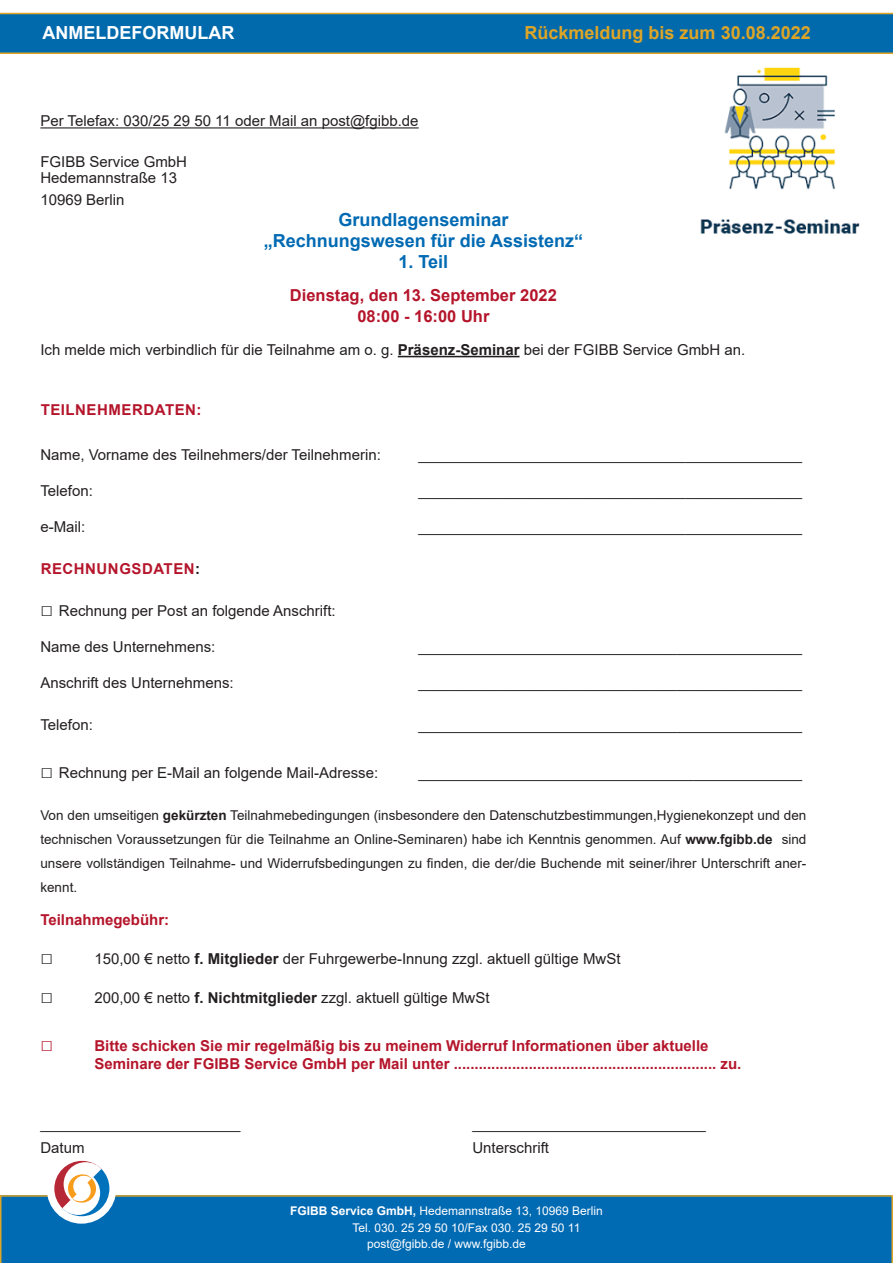
<style>
.page{position:relative;width:893px;height:1263px;background:#fff}
.page>*{position:absolute;margin:0;border:0;box-sizing:border-box;transform-origin:0 0}
.t1{font:21px "Arial";color:#231f20}
.t2{font:700 18px/21px "Arial";color:#006ab3;text-align:center}
.t3{font:700 18px "Arial";color:#dea527}
.t4{font:700 18px "Arial";color:#fff}
.t5{font:700 16.5px/21px "Arial";color:#b5152b;text-align:center}
.t6{font:15px/16.5px "Arial";color:#231f20}
.t7{font:700 15px/18px "Arial";color:#b5152b}
.t8{font:700 15px "Arial";letter-spacing:.035em;color:#b5152b}
.t9{font:13.5px/24px "Arial";color:#231f20;text-align:justify}
.t10{font:12px "Arial";color:#fff}
.s1{font-weight:700}
.s2{color:#231f20}
.s3{font-size:21px}
.s4{font-weight:400;font-size:21px}
</style>
<div class="page">
<svg style="left:0;top:13px;width:893px;height:41px;background:#0e6da3"></svg>
<div style="left:0;top:1195px;width:893px;height:68px;background:#006ab3"></div>
<div style="left:47px;top:1154px;width:69px;height:70px;background:#fff;border-radius:50%"></div>
<svg style="left:54px;top:1161px;width:55px;height:55px"></svg>
<hr style="left:40px;top:127px;width:379px;height:1px;background:#231f20">
<hr style="left:398px;top:356px;width:122px;height:1px;background:#231f20">
<img style="left:700px;top:67px;width:160px;height:167px">
<p class="t4" style="left:43px;top:20px;width:193px">ANMELDEFORMULAR</p>
<p class="t3" style="left:525px;top:20px;width:288px">Rückmeldung bis zum 30.08.2022</p>
<p class="t6" style="left:40px;top:113px;width:380px">Per Telefax: 030/25 29 50 11 oder Mail an post@fgibb.de</p>
<p class="t6" style="left:40px;top:153px;width:148px">FGIBB Service GmbH<br>Hedemannstraße 13</p>
<p class="t6" style="left:40px;top:191px;width:86px">10969 Berlin</p>
<p class="t2" style="left:264px;top:209px;width:321px">Grundlagenseminar „Rechnungswesen für die Assistenz“</p>
<p class="t2" style="left:399px;top:251px;width:51px">1. Teil</p>
<p class="t5" style="left:290px;top:285px;width:268px">Dienstag, den 13. September 2022<br>08:00 - 16:00 Uhr</p>
<p class="t6" style="left:40px;top:341px;width:707px">Ich melde mich verbindlich für die Teilnahme am o. g. <span class="s1">Präsenz-Seminar</span> bei der FGIBB Service GmbH an.</p>
<p class="t8" style="left:41px;top:399px;width:162px">TEILNEHMERDATEN:</p>
<p class="t6" style="left:40px;top:446px;width:342px">Name, Vorname des Teilnehmers/der Teilnehmerin:</p>
<p class="t6" style="left:40px;top:482px;width:54px">Telefon:</p>
<p class="t6" style="left:40px;top:518px;width:46px">e-Mail:</p>
<p class="t8" style="left:41px;top:558px;width:161px">RECHNUNGSDATEN<span class="s2">:</span></p>
<p class="t6" style="left:40px;top:602px;width:297px"><span class="s3">□</span> Rechnung per Post an folgende Anschrift:</p>
<p class="t6" style="left:40px;top:638px;width:177px">Name des Unternehmens:</p>
<p class="t6" style="left:40px;top:674px;width:195px">Anschrift des Unternehmens:</p>
<p class="t6" style="left:40px;top:716px;width:54px">Telefon:</p>
<p class="t6" style="left:418px;top:446px;width:385px">______________________________________________</p>
<p class="t6" style="left:418px;top:482px;width:385px">______________________________________________</p>
<p class="t6" style="left:418px;top:518px;width:385px">______________________________________________</p>
<p class="t6" style="left:418px;top:638px;width:385px">______________________________________________</p>
<p class="t6" style="left:418px;top:674px;width:385px">______________________________________________</p>
<p class="t6" style="left:418px;top:716px;width:385px">______________________________________________</p>
<p class="t6" style="left:40px;top:764px;width:339px"><span class="s3">□</span> Rechnung per E-Mail an folgende Mail-Adresse:</p>
<p class="t6" style="left:418px;top:764px;width:385px">______________________________________________</p>
<p class="t9" style="left:40px;top:803px;width:767px">Von den umseitigen <span class="s1">gekürzten</span> Teilnahmebedingungen (insbesondere den Datenschutzbestimmungen,Hygienekonzept und den technischen Voraussetzungen für die Teilnahme an Online-Seminaren) habe ich Kenntnis genommen. Auf <span class="s1">www.fgibb.de</span> sind unsere vollständigen Teilnahme- und Widerrufsbedingungen zu finden, die der/die Buchende mit seiner/ihrer Unterschrift aner&shy;kennt.</p>
<p class="t7" style="left:40px;top:911px;width:130px">Teilnahmegebühr:</p>
<h1 class="t1" style="left:40px;top:942px;width:14px">□</h1>
<p class="t6" style="left:94px;top:950px;width:528px">150,00 € netto <span class="s1">f. Mitglieder</span> der Fuhrgewerbe-Innung zzgl. aktuell gültige MwSt</p>
<p class="t6" style="left:40px;top:989px;width:451px"><span class="s3">□</span> 200,00 € netto <span class="s1">f. Nichtmitglieder</span> zzgl. aktuell gültige MwSt</p>
<p class="t7" style="left:94px;top:1037px;width:648px;text-indent:-54px"><span class="s4">□</span> Bitte schicken Sie mir regelmäßig bis zu meinem Widerruf Informationen über aktuelle<br>Seminare der FGIBB Service GmbH per Mail unter ............................................................... zu.</p>
<p class="t6" style="left:40px;top:1115px;width:202px">________________________</p>
<p class="t6" style="left:472px;top:1115px;width:235px">____________________________</p>
<p class="t6" style="left:40px;top:1139px;width:46px">Datum</p>
<p class="t6" style="left:472px;top:1139px;width:78px">Unterschrift</p>
<p class="t10" style="left:290px;top:1202px;width:314px"><span class="s1">FGIBB Service GmbH,</span> Hedemannstraße 13, 10969 Berlin</p>
<p class="t10" style="left:352px;top:1219px;width:229px">Tel. 030. 25 29 50 10/Fax 030. 25 29 50 11</p>
<p class="t10" style="left:367px;top:1235px;width:160px">post@fgibb.de / www.fgibb.de</p>
</div>
